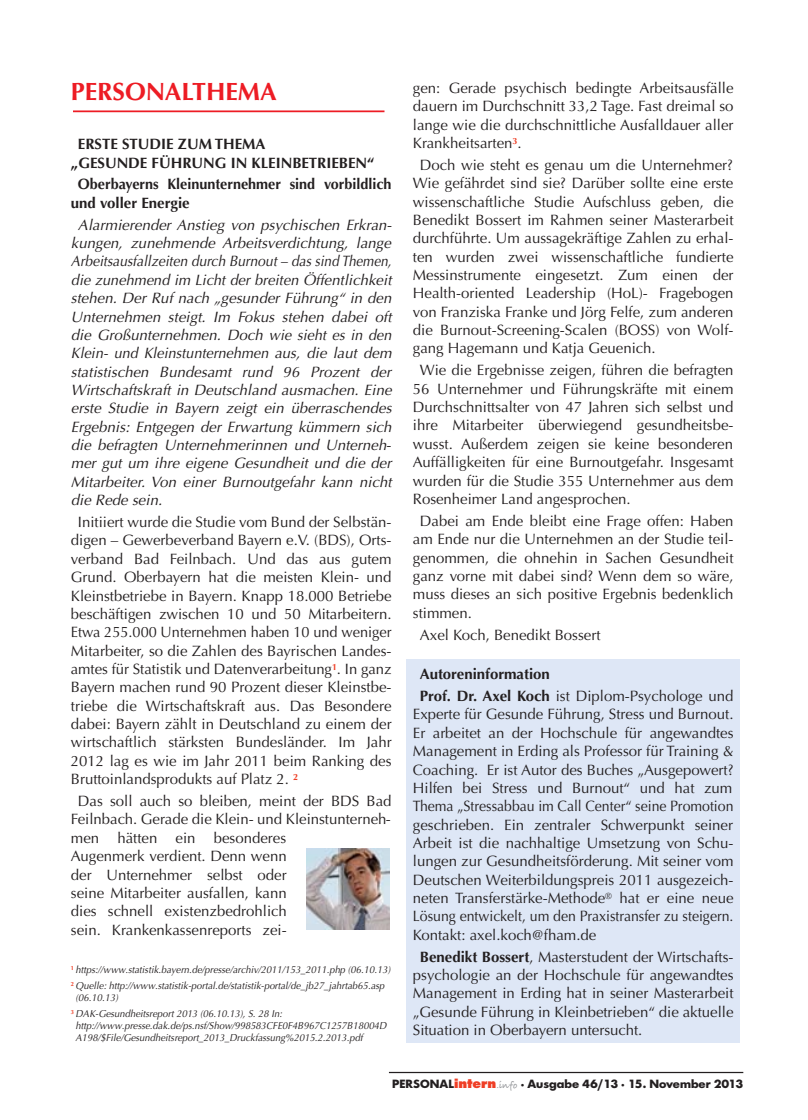
<style>
.page{position:relative;width:808px;height:1120px;background:#fff}
.page>*{position:absolute;margin:0;border:0;box-sizing:border-box;transform-origin:0 0}
.t1{font:700 25px "Optima";color:#ed1c24}
.t2{font:15px/18.2px "Optima";color:#231f20;text-align:justify}
.t3{font:italic 15px/18.2px "Optima";letter-spacing:.005em;color:#231f20;text-align:justify}
.t4{font:700 15px/18.2px "Optima";color:#231f20}
.t5{font:700 15px/18.2px "Optima";color:#231f20;scale:.96 1}
.t6{font:700 12.5px "Futura No 2 D";color:#231f20}
.t7{font:italic 10px/15.8px "Optima";color:#231f20;scale:.95 1}
.s1{font-weight:400}
.s2{font-weight:700}
.s3{font-family:"Frutiger";font-weight:900;color:#ef3e25}
.s4{font-family:"Futura";font-weight:800;color:#ef3e25}
.s5{font-family:"Bradley Hand ITCTT Bold";font-weight:400;font-size:10px;color:#939598}
</style>
<div class="page">
<div style="left:407px;top:659px;width:333px;height:384px;background:#dee7f6"></div>
<hr style="left:389px;top:1072px;width:354px;height:1px;background:#231f20">
<hr style="left:73px;top:110px;width:311px;height:2px;background:#ed1c24">
<img style="left:307px;top:848px;width:83px;height:82px">
<h1 class="t1" style="left:71px;top:81px;width:207px">PERSONALTHEMA</h1>
<p class="t4" style="left:71px;top:136px;width:305px;text-indent:7px">ERSTE STUDIE ZUM THEMA<br>„GESUNDE FÜHRUNG IN KLEINBETRIEBEN“</p>
<p class="t5" style="left:71px;top:177px;width:336px;text-indent:7px">Oberbayerns Kleinunternehmer sind vorbildlich und voller Energie</p>
<p class="t3" style="left:71px;top:217px;width:325px;text-indent:7px">Alarmierender Anstieg von psychischen Erkran&shy;kungen, zunehmende Arbeitsverdichtung, lange Arbeitsausfallzeiten durch Burnout – das sind Themen, die zunehmend im Licht der breiten Öffentlichkeit stehen. Der Ruf nach „gesunder Führung“ in den Unternehmen steigt. Im Fokus stehen dabei oft die Großunternehmen. Doch wie sieht es in den Klein- und Kleinstunternehmen aus, die laut dem statistischen Bundesamt rund 96 Prozent der Wirtschaftskraft in Deutschland ausmachen. Eine erste Studie in Bayern zeigt ein überraschendes Ergebnis: Entgegen der Erwartung kümmern sich die befragten Unternehmerinnen und Unterneh&shy;mer gut um ihre eigene Gesundheit und die der Mitarbeiter. Von einer Burnoutgefahr kann nicht die Rede sein.</p>
<p class="t2" style="left:71px;top:514px;width:322px;text-indent:7px">Initiiert wurde die Studie vom Bund der Selbstän&shy;digen – Gewerbeverband Bayern e.V. (BDS), Orts&shy;verband Bad Feilnbach. Und das aus gutem Grund. Oberbayern hat die meisten Klein- und Kleinstbetriebe in Bayern. Knapp 18.000 Betriebe beschäftigen zwischen 10 und 50 Mitarbeitern.<br>Etwa 255.000 Unternehmen haben 10 und weniger Mitarbeiter, so die Zahlen des Bayrischen Landes&shy;amtes für Statistik und Datenverarbeitung<sup>1</sup>. In ganz Bayern machen rund 90 Prozent dieser Kleinstbe&shy;triebe die Wirtschaftskraft aus. Das Besondere dabei: Bayern zählt in Deutschland zu einem der wirtschaftlich stärksten Bundesländer. Im Jahr 2012 lag es wie im Jahr 2011 beim Ranking des Bruttoinlandsprodukts auf Platz 2. <sup>2</sup></p>
<p class="t2" style="left:71px;top:793px;width:322px;text-align:left;text-indent:7px">Das soll auch so bleiben, meint der BDS Bad Feilnbach. Gerade die Klein- und Kleinstunterneh&shy;men hätten ein besonderes<br>Augenmerk verdient. Denn wenn<br>der Unternehmer selbst oder<br>seine Mitarbeiter ausfallen, kann<br>dies schnell existenzbedrohlich<br>sein. Krankenkassenreports zei-</p>
<p class="t7" style="left:71px;top:962px;width:340px"><sup>1</sup> https://www.statistik.bayern.de/presse/archiv/2011/153_2011.php (06.10.13)<br><sup>2</sup> Quelle: http://www.statistik-portal.de/statistik-portal/de_j b27_jahrtab65.asp</p>
<p class="t7" style="left:71px;top:990px;width:226px;text-indent:5px">(06.10.13)<br><sup>3</sup> DAK-Gesundheitsreport 2013 (06.10.13), S. 28 In:</p>
<p class="t7" style="left:76px;top:1020px;width:331px;line-height:12.2px">http://www.presse.dak.de/ps.nsf/Show/998583CFE0F4B967C1257B18004D<br>A198/$File/Gesundheitsreport_2013_Druckfassung%2015.2.2013.pdf</p>
<p class="t2" style="left:413px;top:80px;width:322px">gen: Gerade psychisch bedingte Arbeitsausfälle dauern im Durchschnitt 33,2 Tage. Fast dreimal so lange wie die durchschnittliche Ausfalldauer aller Krankheitsarten<sup>3</sup>.</p>
<p class="t2" style="left:413px;top:157px;width:322px;text-indent:7px">Doch wie steht es genau um die Unternehmer?<br>Wie gefährdet sind sie? Darüber sollte eine erste wissenschaftliche Studie Aufschluss geben, die Benedikt Bossert im Rahmen seiner Masterarbeit durchführte. Um aussagekräftige Zahlen zu erhal&shy;ten wurden zwei wissenschaftliche fundierte Messinstrumente eingesetzt. Zum einen der Health-oriented Leadership (HoL)- Fragebogen von Franziska Franke und Jörg Felfe, zum anderen die Burnout-Screening-Scalen (BOSS) von Wolf&shy;gang Hagemann und Katja Geuenich.</p>
<p class="t2" style="left:413px;top:363px;width:322px;text-indent:7px">Wie die Ergebnisse zeigen, führen die befragten 56 Unternehmer und Führungskräfte mit einem Durchschnittsalter von 47 Jahren sich selbst und ihre Mitarbeiter überwiegend gesundheitsbe&shy;wusst. Außerdem zeigen sie keine besonderen Auffälligkeiten für eine Burnoutgefahr. Insgesamt wurden für die Studie 355 Unternehmer aus dem Rosenheimer Land angesprochen.</p>
<p class="t2" style="left:413px;top:513px;width:322px;text-indent:7px">Dabei am Ende bleibt eine Frage offen: Haben am Ende nur die Unternehmen an der Studie teil&shy;genommen, die ohnehin in Sachen Gesundheit ganz vorne mit dabei sind? Wenn dem so wäre, muss dieses an sich positive Ergebnis bedenklich stimmen.</p>
<p class="t2" style="left:420px;top:627px;width:182px">Axel Koch, Benedikt Bossert</p>
<p class="t4" style="left:420px;top:664px;width:315px;line-height:22px">Autoreninformation<br>Prof. Dr. Axel Koch <span class="s1">ist Diplom-Psychologe und</span></p>
<p class="t2" style="left:413px;top:707px;width:322px">Experte für Gesunde Führung, Stress und Burnout.<br>Er arbeitet an der Hochschule für angewandtes Management in Erding als Professor für Training &amp; Coaching. Er ist Autor des Buches „Ausgepowert?<br>Hilfen bei Stress und Burnout“ und hat zum Thema „Stressabbau im Call Center“ seine Promotion geschrieben. Ein zentraler Schwerpunkt seiner Arbeit ist die nachhaltige Umsetzung von Schu&shy;lungen zur Gesundheitsförderung. Mit seiner vom Deutschen Weiterbildungspreis 2011 ausgezeich&shy;neten Transferstärke-Methode<sup>®</sup> hat er eine neue Lösung entwickelt, um den Praxistransfer zu steigern.<br>Kontakt: axel.koch@fham.de</p>
<p class="t2" style="left:413px;top:949px;width:322px;text-indent:7px"><span class="s2">Benedikt Bossert</span>, Masterstudent der Wirtschafts&shy;psychologie an der Hochschule für angewandtes Management in Erding hat in seiner Masterarbeit „Gesunde Führung in Kleinbetrieben“ die aktuelle Situation in Oberbayern untersucht.</p>
<p class="t6" style="left:392px;top:1079px;width:353px">PERSONAL<span class="s3">i</span><span class="s4">ntern</span><span class="s5">.info</span> · Ausgabe 46/13 · 15. November 2013</p>
</div>
